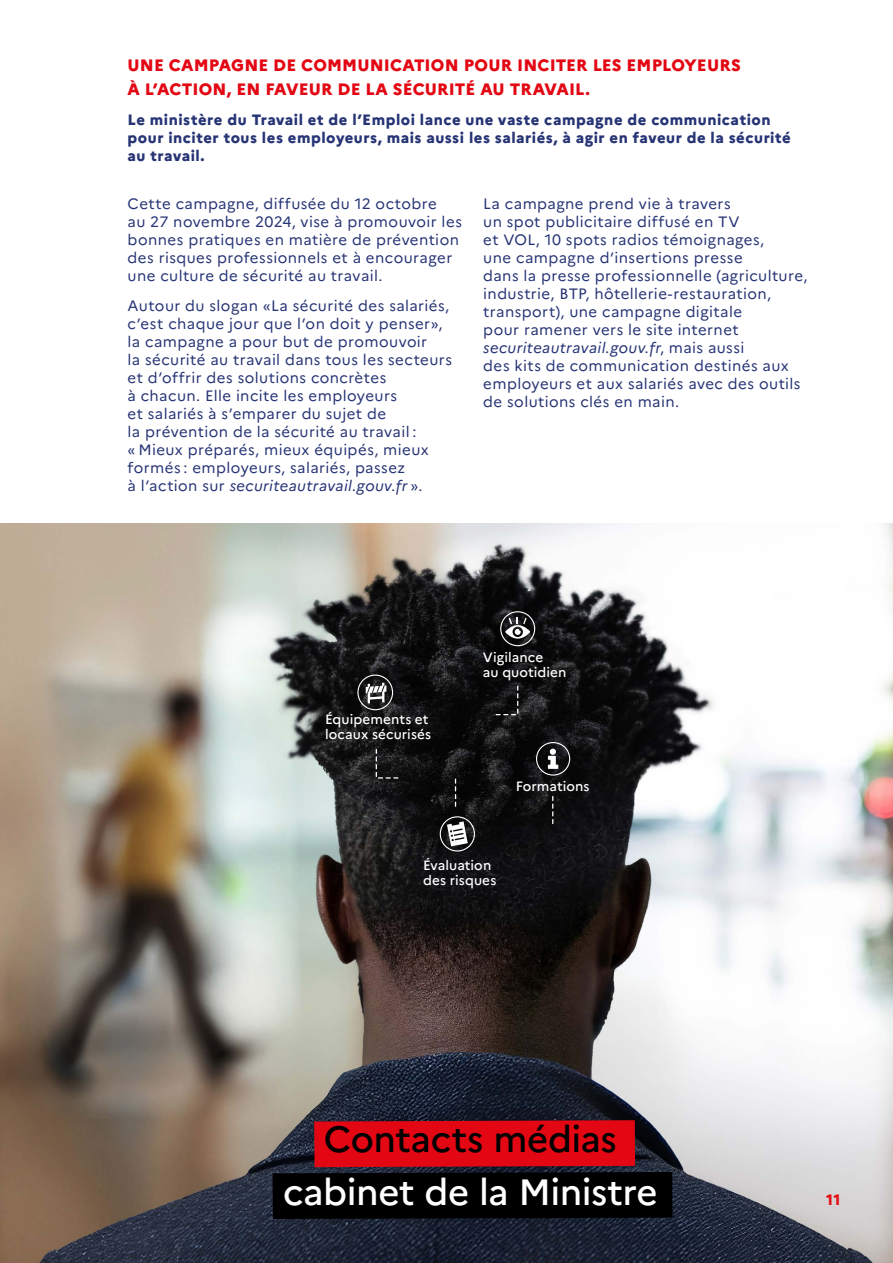
<style>
.page{position:relative;width:893px;height:1263px;background:#fff}
.page>*{position:absolute;margin:0;border:0;box-sizing:border-box;transform-origin:0 0}
.t1{font:500 36.45px "Marianne";letter-spacing:-.015em;color:#fff}
.t2{font:500 36.45px "Marianne";letter-spacing:-.01em;color:#000}
.t3{font:800 16.5px/24px "Marianne";letter-spacing:.01em;color:#e30613}
.t4{font:15px/18px "Marianne";letter-spacing:.025em;color:#273475}
.t5{font:800 15px/18px "Marianne";letter-spacing:.035em;color:#273475}
.t6{font:800 15px "Marianne";color:#e30f17}
.t7{font:500 13.5px/15px "Marianne";letter-spacing:.005em;color:#fff}
.s1{font-style:italic}
</style>
<div class="page">
<img style="left:0;top:523px;width:893px;height:740px">
<svg style="left:272px;top:1120px;width:400px;height:99px;background:#5c0b12"></svg>
<svg style="left:455px;top:778px;width:1px;height:29px"></svg>
<svg style="left:376px;top:749px;width:22px;height:29px"></svg>
<svg style="left:552px;top:796px;width:1px;height:28px"></svg>
<svg style="left:496px;top:689px;width:22px;height:26px"></svg>
<svg style="left:500px;top:611px;width:35px;height:32px"></svg>
<svg style="left:475px;top:643px;width:99px;height:46px;background:#0f0f10"></svg>
<svg style="left:357px;top:674px;width:36px;height:36px"></svg>
<svg style="left:440px;top:816px;width:35px;height:35px"></svg>
<svg style="left:536px;top:742px;width:34px;height:34px"></svg>
<p class="t3" style="left:128px;top:52px;width:615px">UNE CAMPAGNE DE COMMUNICATION POUR INCITER LES EMPLOYEURS<br>À L’ACTION, EN FAVEUR DE LA SÉCURITÉ AU TRAVAIL.</p>
<p class="t5" style="left:128px;top:110px;width:665px">Le ministère du Travail et de l’Emploi lance une vaste campagne de communication pour inciter tous les employeurs, mais aussi les salariés, à agir en faveur de la sécurité au travail.</p>
<p class="t4" style="left:128px;top:194px;width:336px">Cette campagne, diffusée du 12 octobre<br>au 27 novembre 2024, vise à promouvoir les bonnes pratiques en matière de prévention des risques professionnels et à encourager une culture de sécurité au travail.</p>
<p class="t4" style="left:128px;top:296px;width:326px">Autour du slogan «La sécurité des salariés, c’est chaque jour que l’on doit y penser», la campagne a pour but de promouvoir<br>la sécurité au travail dans tous les secteurs et d’offrir des solutions concrètes<br>à chacun. Elle incite les employeurs<br>et salariés à s’emparer du sujet de<br>la prévention de la sécurité au travail :<br>« Mieux préparés, mieux équipés, mieux formés : employeurs, salariés, passez<br>à l’action sur <span class="s1">securiteautravail.gouv.fr</span> ».</p>
<p class="t4" style="left:483px;top:194px;width:326px">La campagne prend vie à travers<br>un spot publicitaire diffusé en TV<br>et VOL, 10 spots radios témoignages,<br>une campagne d’insertions presse<br>dans la presse professionnelle (agriculture, industrie, BTP, hôtellerie-restauration, transport), une campagne digitale<br>pour ramener vers le site internet <span class="s1">securiteautravail.gouv.fr</span>, mais aussi<br>des kits de communication destinés aux employeurs et aux salariés avec des outils de solutions clés en main.</p>
<p class="t7" style="left:325px;top:711px;width:108px">Équipements et locaux sécurisés</p>
<p class="t7" style="left:483px;top:649px;width:85px">Vigilance<br>au quotidien</p>
<p class="t7" style="left:516px;top:777px;width:75px">Formations</p>
<p class="t7" style="left:423px;top:856px;width:75px">Évaluation des risques</p>
<h1 class="t2" style="left:324px;top:1111px;width:295px">Contacts médias</h1>
<h1 class="t1" style="left:283px;top:1163px;width:376px">cabinet de la Ministre</h1>
<p class="t6" style="left:826px;top:1188px;width:16px">11</p>
</div>
